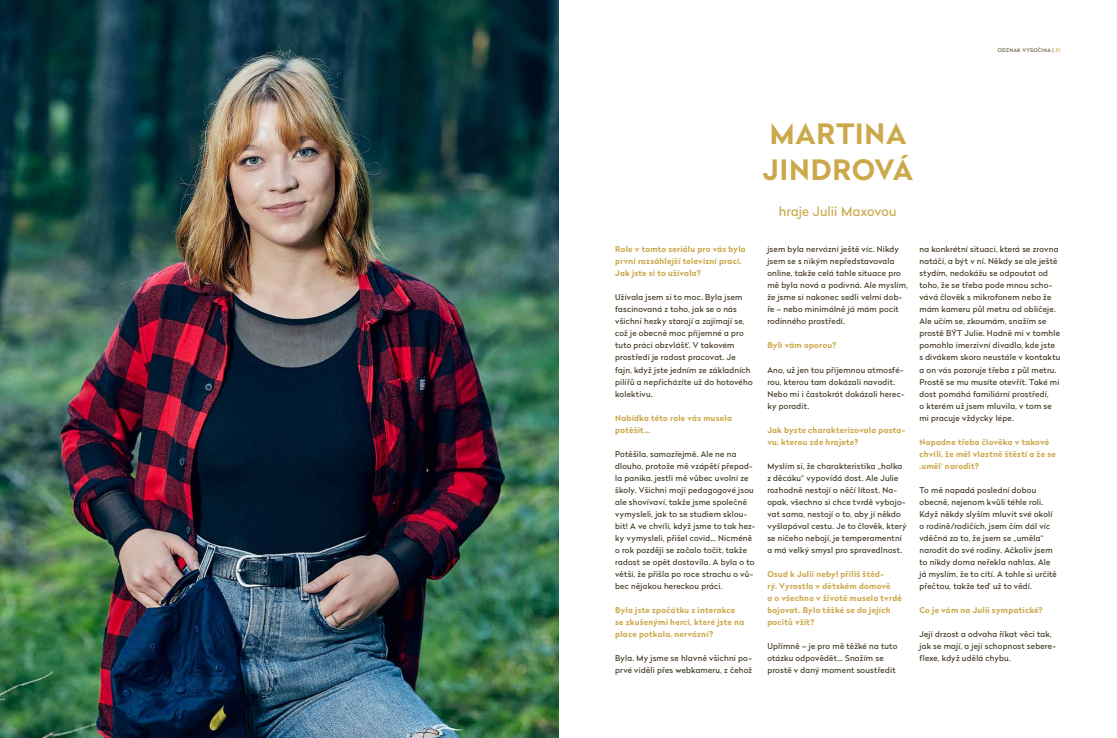
<style>
.page{position:relative;width:1117px;height:738px;background:#fff}
.page>*{position:absolute;margin:0;border:0;box-sizing:border-box;transform-origin:0 0}
.t1{font:700 28px/36px "Radikal";letter-spacing:.03em;color:#cba84a}
.t2{font:13px "Radikal";letter-spacing:.005em;color:#cba84a}
.t3{font:8px/12px "Radikal";letter-spacing:.03em;color:#3d321b}
.t4{font:700 8px/12px "Radikal";letter-spacing:.035em;color:#cba84b}
.t5{font:500 5px "Radikal";letter-spacing:.07em;color:#6d5f4a}
.s1{color:#cba84b}
</style>
<div class="page">
<img style="left:0;top:0;width:558px;height:737px">
<p class="t5" style="left:998px;top:47px;width:64px">ODZNAK VYSOČINA | <span class="s1">31</span></p>
<h1 class="t1" style="left:763px;top:115px;width:152px">MARTINA<br>JINDROVÁ</h1>
<h2 class="t2" style="left:779px;top:202px;width:119px">hraje Julii Maxovou</h2>
<p class="t4" style="left:615px;top:243px;width:132px">Role v tomto seriálu pro vás byla první rozsáhlejší televizní prací.<br>Jak jste si to užívala?</p>
<p class="t3" style="left:615px;top:291px;width:139px">Užívala jsem si to moc. Byla jsem fascinovaná z toho, jak se o nás všichni hezky starají a zajímají se, což je obecně moc příjemné a pro tuto práci obzvlášť. V takovém prostředí je radost pracovat. Je fajn, když jste jedním ze základních pilířů a nepřicházíte už do hotového kolektivu.</p>
<p class="t4" style="left:615px;top:411px;width:118px">Nabídka této role vás musela potěšit…</p>
<p class="t3" style="left:615px;top:447px;width:142px">Potěšila, samozřejmě. Ale ne na dlouho, protože mě vzápětí přepad‑ la panika, jestli mě vůbec uvolní ze školy. Všichni moji pedagogové jsou ale shovívaví, takže jsme společně vymysleli, jak to se studiem sklou‑ bit! A ve chvíli, když jsme to tak hez‑ ky vymysleli, přišel covid… Nicméně o rok později se začalo točit, takže radost se opět dostavila. A byla o to větší, že přišla po roce strachu o vů‑ bec nějakou hereckou práci.</p>
<p class="t4" style="left:615px;top:603px;width:130px">Byla jste zpočátku z interakce se zkušenými herci, které jste na place potkala, nervózní?</p>
<p class="t3" style="left:615px;top:651px;width:139px">Byla. My jsme se hlavně všichni po‑ prvé viděli přes webkameru, z čehož</p>
<p class="t3" style="left:767px;top:243px;width:142px">jsem byla nervózní ještě víc. Nikdy jsem se s nikým nepředstavovala online, takže celá tahle situace pro mě byla nová a podivná. Ale myslím, že jsme si nakonec sedli velmi dob‑ ře – nebo minimálně já mám pocit rodinného prostředí.</p>
<p class="t4" style="left:767px;top:339px;width:71px">Byli vám oporou?</p>
<p class="t3" style="left:767px;top:363px;width:139px">Ano, už jen tou příjemnou atmosfé‑ rou, kterou tam dokázali navodit.<br>Nebo mi i častokrát dokázali herec‑ ky poradit.</p>
<p class="t4" style="left:767px;top:423px;width:139px">Jak byste charakterizovala posta&shy;vu, kterou zde hrajete?</p>
<p class="t3" style="left:767px;top:459px;width:141px">Myslím si, že charakteristika „holka z děcáku“ vypovídá dost. Ale Julie rozhodně nestojí o něčí lítost. Na‑ opak, všechno si chce tvrdě vybojo‑ vat sama, nestojí o to, aby jí někdo vyšlapával cestu. Je to člověk, který se ničeho nebojí, je temperamentní a má velký smysl pro spravedlnost.</p>
<p class="t4" style="left:767px;top:567px;width:136px">Osud k Julii nebyl příliš štěd-<br>rý. Vyrostla v dětském domově<br>a o všechno v životě musela tvrdě bojovat. Bylo těžké se do jejích pocitů vžít?</p>
<p class="t3" style="left:767px;top:639px;width:131px">Upřímně – je pro mě těžké na tuto otázku odpovědět… Snažím se prostě v daný moment soustředit</p>
<p class="t3" style="left:919px;top:243px;width:142px">na konkrétní situaci, která se zrovna natáčí, a být v ní. Někdy se ale ještě stydím, nedokážu se odpoutat od toho, že se třeba pode mnou scho‑ vává člověk s mikrofonem nebo že mám kameru půl metru od obličeje.<br>Ale učím se, zkoumám, snažím se prostě BÝT Julie. Hodně mi v tomhle pomohlo imerzivní divadlo, kde jste s divákem skoro neustále v kontaktu a on vás pozoruje třeba z půl metru.<br>Prostě se mu musíte otevřít. Také mi dost pomáhá familiární prostředí,<br>o kterém už jsem mluvila, v tom se mi pracuje vždycky lépe.</p>
<p class="t4" style="left:919px;top:435px;width:138px">Napadne třeba člověka v takové chvíli, že měl vlastně štěstí a že se ‚uměl‘ narodit?</p>
<p class="t3" style="left:919px;top:483px;width:139px">To mě napadá poslední dobou obecně, nejenom kvůli téhle roli.<br>Když někdy slyším mluvit své okolí o rodině/rodičích, jsem čím dál víc vděčná za to, že jsem se „uměla“ narodit do své rodiny. Ačkoliv jsem to nikdy doma neřekla nahlas. Ale já myslím, že to cítí. A tohle si určitě přečtou, takže teď už to vědí.</p>
<p class="t4" style="left:919px;top:603px;width:125px">Co je vám na Julii sympatické?</p>
<p class="t3" style="left:919px;top:627px;width:138px">Její drzost a odvaha říkat věci tak, jak se mají, a její schopnost sebere‑ flexe, když udělá chybu.</p>
</div>
